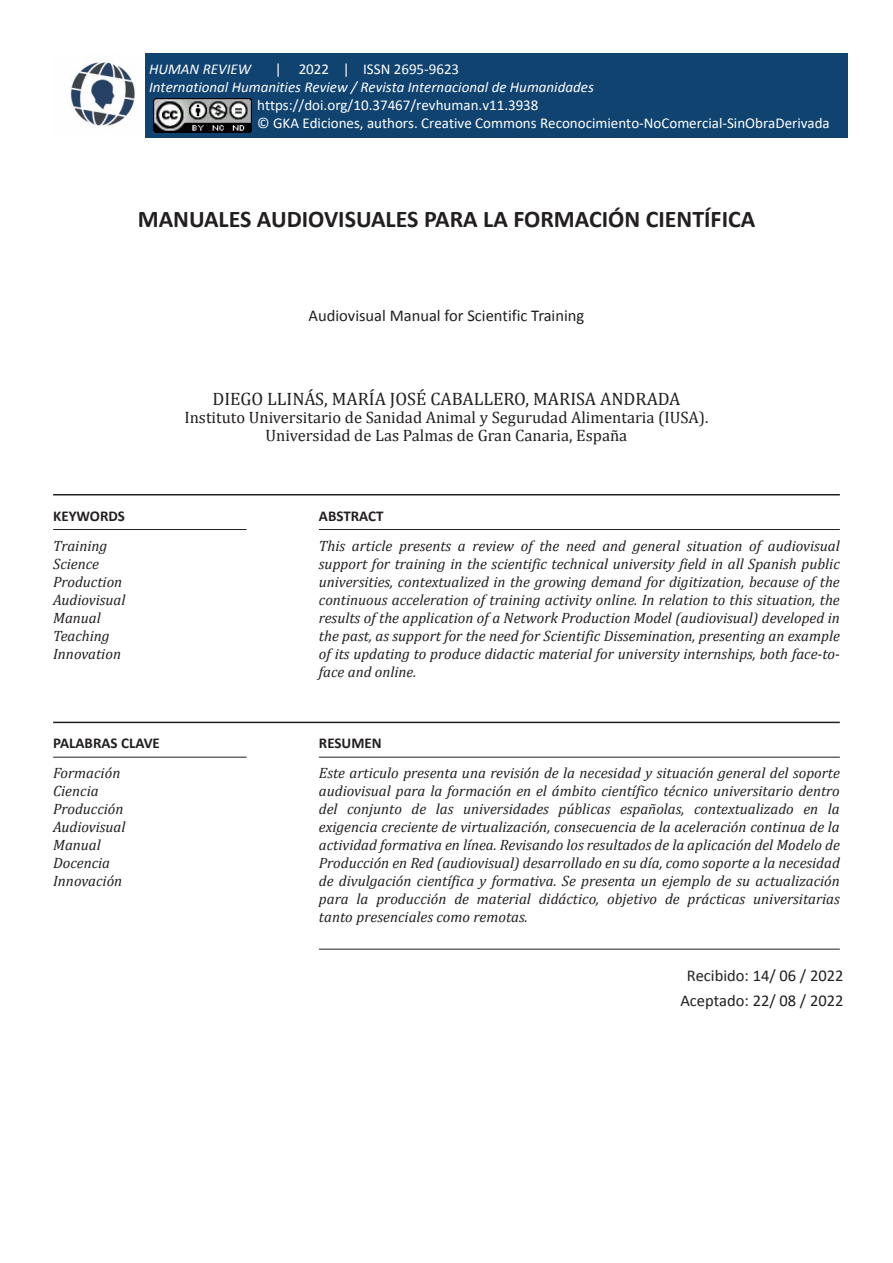
<style>
.page{position:relative;width:893px;height:1263px;background:#fff}
.page>*{position:absolute;margin:0;border:0;box-sizing:border-box;transform-origin:0 0}
.Titulo_Artículo{font:700 24px "Calibri";color:#231f20}
.Autor{font:18px "Cambria";color:#231f20}
.Cita{font:16.5px "Cambria";color:#231f20}
.Titulo_Ingles{font:16.5px "Calibri";color:#231f20}
.DATE-HOME{font:16.5px/24.6px "Calibri";color:#231f20;text-align:center}
.CONTENT-HOME{font:italic 15px/18px "Cambria";color:#231f20;text-align:justify}
.t1{font:15px "Calibri";color:#fff}
.t2{font:italic 15px "Calibri";color:#fff}
.WORDS-HOME{font:700 15px "Calibri";color:#231f20}
</style>
<div class="page">
<hr style="left:53px;top:494px;width:787px;height:1px;background:#231f20">
<hr style="left:53px;top:722px;width:787px;height:1px;background:#231f20">
<hr style="left:53px;top:529px;width:194px;height:1px;background:#231f20">
<hr style="left:53px;top:757px;width:194px;height:1px;background:#231f20">
<hr style="left:319px;top:529px;width:521px;height:1px;background:#231f20">
<hr style="left:319px;top:757px;width:521px;height:1px;background:#231f20">
<hr style="left:319px;top:949px;width:521px;height:1px;background:#231f20">
<img style="left:70px;top:55px;width:76px;height:82px">
<div style="left:146px;top:53px;width:702px;height:85px;background:#104370"></div>
<img style="left:153px;top:98px;width:98px;height:35px">
<p class="t2" style="left:149px;top:60px;width:103px">HUMAN REVIEW</p>
<p class="t1" style="left:275px;top:60px;width:186px">| 2022 | ISSN 2695-9623</p>
<p class="t2" style="left:149px;top:78px;width:446px">International Humanities Review / Revista Internacional de Humanidades</p>
<p class="t1" style="left:257px;top:96px;width:283px">https://doi.org/10.37467/revhuman.v11.3938</p>
<p class="t1" style="left:257px;top:113px;width:574px">© GKA Ediciones, authors. Creative Commons Reconocimiento-NoComercial-SinObraDerivada</p>
<p class="Titulo_Artículo" style="left:138px;top:202px;width:619px">MANUALES AUDIOVISUALES PARA LA FORMACIÓN CIENTÍFICA</p>
<p class="Titulo_Ingles" style="left:309px;top:305px;width:277px">Audiovisual Manual for Scientific Training</p>
<p class="Autor" style="left:212px;top:388px;width:470px">DIEGO LLINÁS, MARÍA JOSÉ CABALLERO, MARISA ANDRADA</p>
<p class="Cita" style="left:184px;top:407px;width:526px">Instituto Universitario de Sanidad Animal y Segurudad Alimentaria (IUSA).</p>
<p class="Cita" style="left:266px;top:425px;width:363px">Universidad de Las Palmas de Gran Canaria, España</p>
<p class="WORDS-HOME" style="left:53px;top:505px;width:73px">KEYWORDS</p>
<p class="CONTENT-HOME" style="left:53px;top:536px;width:56px">Training</p>
<p class="CONTENT-HOME" style="left:53px;top:554px;width:47px">Science</p>
<p class="CONTENT-HOME" style="left:53px;top:572px;width:71px">Production</p>
<p class="CONTENT-HOME" style="left:53px;top:590px;width:74px">Audiovisual</p>
<p class="CONTENT-HOME" style="left:53px;top:608px;width:49px">Manual</p>
<p class="CONTENT-HOME" style="left:53px;top:626px;width:58px">Teaching</p>
<p class="CONTENT-HOME" style="left:53px;top:644px;width:69px">Innovation</p>
<p class="WORDS-HOME" style="left:53px;top:733px;width:108px">PALABRAS CLAVE</p>
<p class="CONTENT-HOME" style="left:53px;top:763px;width:69px">Formación</p>
<p class="CONTENT-HOME" style="left:53px;top:781px;width:47px">Ciencia</p>
<p class="CONTENT-HOME" style="left:53px;top:799px;width:72px">Producción</p>
<p class="CONTENT-HOME" style="left:53px;top:817px;width:74px">Audiovisual</p>
<p class="CONTENT-HOME" style="left:53px;top:835px;width:49px">Manual</p>
<p class="CONTENT-HOME" style="left:53px;top:853px;width:59px">Docencia</p>
<p class="CONTENT-HOME" style="left:53px;top:871px;width:71px">Innovación</p>
<p class="WORDS-HOME" style="left:319px;top:505px;width:66px">ABSTRACT</p>
<p class="CONTENT-HOME" style="left:319px;top:536px;width:522px">This article presents a review of the need and general situation of audiovisual support for training in the scientific technical university field in all Spanish public universities, contextualized in the growing demand for digitization, because of the continuous acceleration of training activity online. In relation to this situation, the results of the application of a Network Production Model (audiovisual) developed in the past, as support for the need for Scientific Dissemination, presenting an example of its updating to produce didactic material for university internships, both face-to&shy;face and online.</p>
<p class="WORDS-HOME" style="left:319px;top:733px;width:64px">RESUMEN</p>
<p class="CONTENT-HOME" style="left:319px;top:763px;width:522px">Este articulo presenta una revisión de la necesidad y situación general del soporte audiovisual para la formación en el ámbito científico técnico universitario dentro del conjunto de las universidades públicas españolas, contextualizado en la exigencia creciente de virtualización, consecuencia de la aceleración continua de la actividad formativa en línea. Revisando los resultados de la aplicación del Modelo de Producción en Red (audiovisual) desarrollado en su día, como soporte a la necesidad de divulgación científica y formativa. Se presenta un ejemplo de su actualización para la producción de material didáctico, objetivo de prácticas universitarias tanto presenciales como remotas.</p>
<p class="DATE-HOME" style="left:680px;top:963px;width:165px">Recibido: 14/ 06 / 2022<br>Aceptado: 22/ 08 / 2022</p>
</div>
